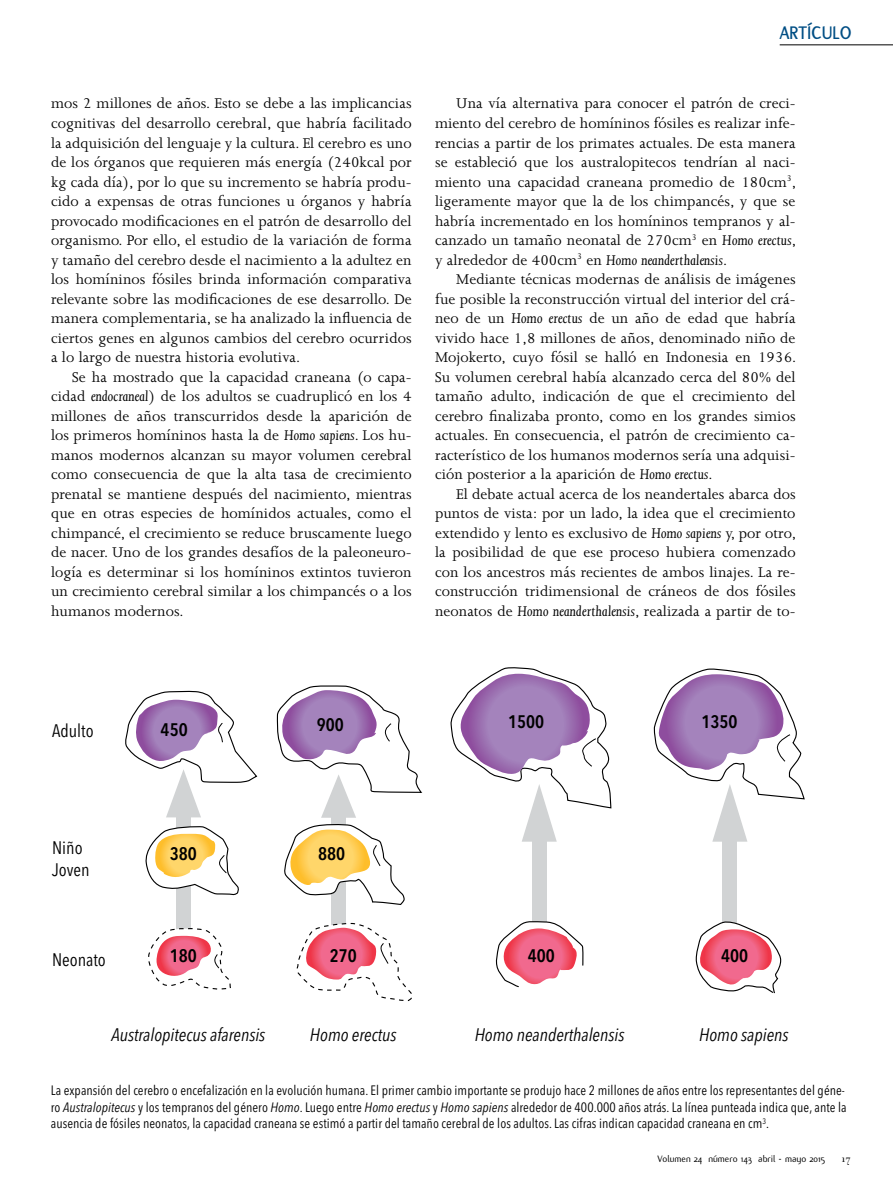
<style>
.page{position:relative;width:893px;height:1191px;background:#fff}
.page>*{position:absolute;margin:0;border:0;box-sizing:border-box;transform-origin:0 0}
.t1{font:700 19.5px "Flux";letter-spacing:.01em;color:#004e84;scale:.95 1}
.t2{font:italic condensed 18px "Avenir Next LT Pro";color:#000}
.t3{font:600 condensed 18px "Avenir Next LT Pro";color:#000}
.t4{font:condensed 18px/21.6px "Avenir Next LT Pro";color:#000}
.t5{font:16.2px/19.5px "Joanna MT Std";letter-spacing:.005em;color:#000;text-align:justify}
.t6{font:condensed 13.5px/16.5px "Avenir Next LT Pro";letter-spacing:.005em;color:#000}
.t7{font:11.25px "Filosofia";color:#000}
.t8{font:10.2px "Flux";color:#000}
.s1{font-style:italic}
</style>
<div class="page">
<div style="left:722px;top:821px;width:15px;height:135px;background:#d1d3d4"></div>
<div style="left:532px;top:821px;width:15px;height:135px;background:#d1d3d4"></div>
<div style="left:331px;top:803px;width:15px;height:135px;background:#d1d3d4"></div>
<div style="left:176px;top:801px;width:15px;height:141px;background:#d1d3d4"></div>
<svg style="left:125px;top:690px;width:133px;height:127px"></svg>
<svg style="left:276px;top:685px;width:146px;height:132px"></svg>
<svg style="left:450px;top:667px;width:162px;height:174px"></svg>
<svg style="left:653px;top:668px;width:152px;height:173px"></svg>
<svg style="left:145px;top:826px;width:94px;height:70px"></svg>
<svg style="left:284px;top:824px;width:121px;height:81px"></svg>
<svg style="left:695px;top:921px;width:86px;height:73px"></svg>
<svg style="left:495px;top:921px;width:89px;height:66px"></svg>
<svg style="left:296px;top:922px;width:116px;height:79px"></svg>
<svg style="left:148px;top:928px;width:83px;height:62px"></svg>
<hr style="left:780px;top:45px;width:113px;height:1px;background:#000">
<p class="t5" style="left:51px;top:94px;width:362px">mos 2 millones de años. Esto se debe a las implicancias cognitivas del desarrollo cerebral, que habría facilitado la adquisición del lenguaje y la cultura. El cerebro es uno de los órganos que requieren más energía (240kcal por kg cada día), por lo que su incremento se habría produ&shy;cido a expensas de otras funciones u órganos y habría provocado modificaciones en el patrón de desarrollo del organismo. Por ello, el estudio de la variación de forma y tamaño del cerebro desde el nacimiento a la adultez en los homíninos fósiles brinda información comparativa relevante sobre las modificaciones de ese desarrollo. De manera complementaria, se ha analizado la influencia de ciertos genes en algunos cambios del cerebro ocurridos a lo largo de nuestra historia evolutiva.</p>
<p class="t5" style="left:51px;top:367px;width:362px;text-indent:21px">Se ha mostrado que la capacidad craneana (o capa&shy;cidad <span class="s1">endocraneal</span>) de los adultos se cuadruplicó en los 4 millones de años transcurridos desde la aparición de los primeros homíninos hasta la de <span class="s1">Homo sapiens</span>. Los hu&shy;manos modernos alcanzan su mayor volumen cerebral como consecuencia de que la alta tasa de crecimiento prenatal se mantiene después del nacimiento, mientras que en otras especies de homínidos actuales, como el chimpancé, el crecimiento se reduce bruscamente luego de nacer. Uno de los grandes desafíos de la paleoneuro&shy;logía es determinar si los homíninos extintos tuvieron un crecimiento cerebral similar a los chimpancés o a los humanos modernos.</p>
<p class="t1" style="left:780px;top:22px;width:77px">ARTÍCULO</p>
<p class="t5" style="left:435px;top:94px;width:363px;text-indent:21px">Una vía alternativa para conocer el patrón de creci&shy;miento del cerebro de homíninos fósiles es realizar infe&shy;rencias a partir de los primates actuales. De esta manera se estableció que los australopitecos tendrían al naci&shy;miento una capacidad craneana promedio de 180cm<sup>3</sup>, ligeramente mayor que la de los chimpancés, y que se habría incrementado en los homíninos tempranos y al&shy;canzado un tamaño neonatal de 270cm<sup>3</sup> en <span class="s1">Homo erectus</span>, y alrededor de 400cm<sup>3</sup> en <span class="s1">Homo neanderthalensis</span>.</p>
<p class="t5" style="left:435px;top:269px;width:363px;text-indent:21px">Mediante técnicas modernas de análisis de imágenes fue posible la reconstrucción virtual del interior del crá&shy;neo de un <span class="s1">Homo erectus</span> de un año de edad que habría vivido hace 1,8 millones de años, denominado niño de Mojokerto, cuyo fósil se halló en Indonesia en 1936.<br>Su volumen cerebral había alcanzado cerca del 80% del tamaño adulto, indicación de que el crecimiento del cerebro finalizaba pronto, como en los grandes simios actuales. En consecuencia, el patrón de crecimiento ca&shy;racterístico de los humanos modernos sería una adquisi&shy;ción posterior a la aparición de <span class="s1">Homo erectus</span>.</p>
<p class="t5" style="left:435px;top:484px;width:363px;text-indent:21px">El debate actual acerca de los neandertales abarca dos puntos de vista: por un lado, la idea que el crecimiento extendido y lento es exclusivo de <span class="s1">Homo sapiens</span> y, por otro, la posibilidad de que ese proceso hubiera comenzado con los ancestros más recientes de ambos linajes. La re&shy;construcción tridimensional de cráneos de dos fósiles neonatos de <span class="s1">Homo neanderthalensis</span>, realizada a partir de to-</p>
<p class="t4" style="left:52px;top:720px;width:43px">Adulto</p>
<p class="t3" style="left:161px;top:718px;width:29px">450</p>
<p class="t3" style="left:317px;top:714px;width:29px">900</p>
<p class="t3" style="left:508px;top:710px;width:38px">1500</p>
<p class="t3" style="left:701px;top:710px;width:38px">1350</p>
<p class="t4" style="left:52px;top:836px;width:39px">Niño<br>Joven</p>
<p class="t3" style="left:170px;top:843px;width:29px">380</p>
<p class="t3" style="left:318px;top:843px;width:29px">880</p>
<p class="t4" style="left:52px;top:948px;width:55px">Neonato</p>
<p class="t3" style="left:170px;top:944px;width:29px">180</p>
<p class="t3" style="left:330px;top:944px;width:29px">270</p>
<p class="t3" style="left:528px;top:944px;width:29px">400</p>
<p class="t3" style="left:721px;top:944px;width:29px">400</p>
<p class="t2" style="left:111px;top:1024px;width:155px">Australopitecus afarensis</p>
<p class="t2" style="left:310px;top:1024px;width:88px">Homo erectus</p>
<p class="t2" style="left:475px;top:1024px;width:151px">Homo neanderthalensis</p>
<p class="t2" style="left:699px;top:1024px;width:91px">Homo sapiens</p>
<p class="t6" style="left:51px;top:1082px;width:797px">La expansión del cerebro o encefalización en la evolución humana. El primer cambio importante se produjo hace 2 millones de años entre los representantes del géne&shy;ro <span class="s1">Australopitecus</span> y los tempranos del género <span class="s1">Homo</span>. Luego entre <span class="s1">Homo erectus</span> y <span class="s1">Homo sapiens</span> alrededor de 400.000 años atrás. La línea punteada indica que, ante la ausencia de fósiles neonatos, la capacidad craneana se estimó a partir del tamaño cerebral de los adultos. Las cifras indican capacidad craneana en cm<sup>3</sup>.</p>
<p class="t8" style="left:657px;top:1153px;width:169px">Volumen 24 número 143 abril - mayo 2015</p>
<p class="t7" style="left:841px;top:1152px;width:11px">17</p>
</div>
